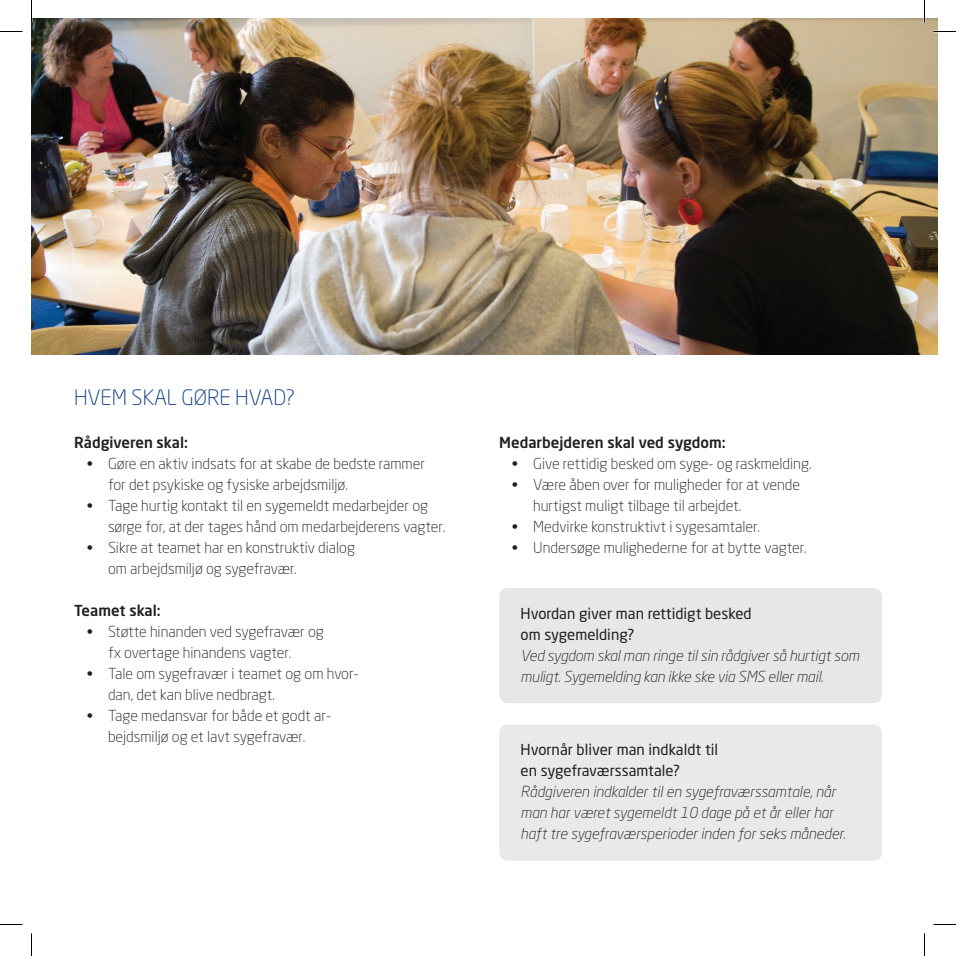
<style>
.page{position:relative;width:956px;height:956px;background:#fff}
.page>*{position:absolute;margin:0;border:0;box-sizing:border-box;transform-origin:0 0}
.t1{font:300 21px "Neo Sans Std";color:#083880}
.t2{font:300 15px/21px "Neo Sans Std";color:#231f20}
.t3{font:italic 300 15px/21px "Neo Sans Std";letter-spacing:-.005em;color:#231f20}
.t4{font:15px/21px "Neo Sans Std";color:#231f20}
.t5{font:500 15px "Neo Sans Std";color:#231f20}
</style>
<div class="page">
<img style="left:32px;top:19px;width:905px;height:336px">
<div style="left:499px;top:724px;width:383px;height:137px;background:#e6e7e9;border-radius:9px"></div>
<div style="left:499px;top:588px;width:383px;height:115px;background:#e6e7e9;border-radius:9px"></div>
<hr style="left:923px;top:0;width:2px;height:23px;background:#fff">
<svg style="left:0;top:31px;width:22px;height:1px"></svg>
<svg style="left:933px;top:31px;width:23px;height:1px"></svg>
<svg style="left:0;top:924px;width:22px;height:1px"></svg>
<svg style="left:933px;top:924px;width:23px;height:1px"></svg>
<svg style="left:31px;top:0;width:1px;height:23px"></svg>
<svg style="left:31px;top:933px;width:1px;height:23px"></svg>
<svg style="left:924px;top:0;width:1px;height:23px"></svg>
<svg style="left:924px;top:933px;width:1px;height:23px"></svg>
<h1 class="t1" style="left:74px;top:385px;width:223px">HVEM SKAL GØRE HVAD?</h1>
<p class="t5" style="left:74px;top:433px;width:116px">Rådgiveren skal:</p>
<p class="t2" style="left:108px;top:453px;width:319px;text-indent:-21px">• Gøre en aktiv indsats for at skabe de bedste rammer for det psykiske og fysiske arbejdsmiljø.</p>
<p class="t2" style="left:108px;top:495px;width:339px;text-indent:-21px">• Tage hurtig kontakt til en sygemeldt medarbejder og sørge for, at der tages hånd om medarbejderens vagter.</p>
<p class="t2" style="left:108px;top:537px;width:248px;text-indent:-21px">• Sikre at teamet har en konstruktiv dialog om arbejdsmiljø og sygefravær.</p>
<p class="t5" style="left:74px;top:601px;width:88px">Teamet skal:</p>
<p class="t2" style="left:108px;top:621px;width:217px;text-indent:-21px">• Støtte hinanden ved sygefravær og fx overtage hinandens vagter.</p>
<p class="t2" style="left:108px;top:663px;width:252px;text-indent:-21px">• Tale om sygefravær i teamet og om hvor&shy;dan, det kan blive nedbragt.</p>
<p class="t2" style="left:87px;top:705px;width:246px;text-align:center">• Tage medansvar for både et godt ar&shy;bejdsmiljø og et lavt sygefravær.</p>
<p class="t5" style="left:499px;top:433px;width:228px">Medarbejderen skal ved sygdom:</p>
<p class="t2" style="left:512px;top:453px;width:301px">• Give rettidig besked om syge- og raskmelding.</p>
<p class="t2" style="left:533px;top:474px;width:268px;text-indent:-21px">• Være åben over for muligheder for at vende hurtigst muligt tilbage til arbejdet.</p>
<p class="t2" style="left:512px;top:516px;width:249px">• Medvirke konstruktivt i sygesamtaler.</p>
<p class="t2" style="left:512px;top:537px;width:296px">• Undersøge mulighederne for at bytte vagter.</p>
<p class="t4" style="left:520px;top:603px;width:233px">Hvordan giver man rettidigt besked om sygemelding?</p>
<p class="t3" style="left:520px;top:645px;width:340px">Ved sygdom skal man ringe til sin rådgiver så hurtigt som muligt. Sygemelding kan ikke ske via SMS eller mail.</p>
<p class="t4" style="left:520px;top:739px;width:199px">Hvornår bliver man indkaldt til en sygefraværssamtale?</p>
<p class="t3" style="left:520px;top:781px;width:327px">Rådgiveren indkalder til en sygefraværssamtale, når man har været sygemeldt 10 dage på et år eller har haft tre sygefraværsperioder inden for seks måneder.</p>
</div>
